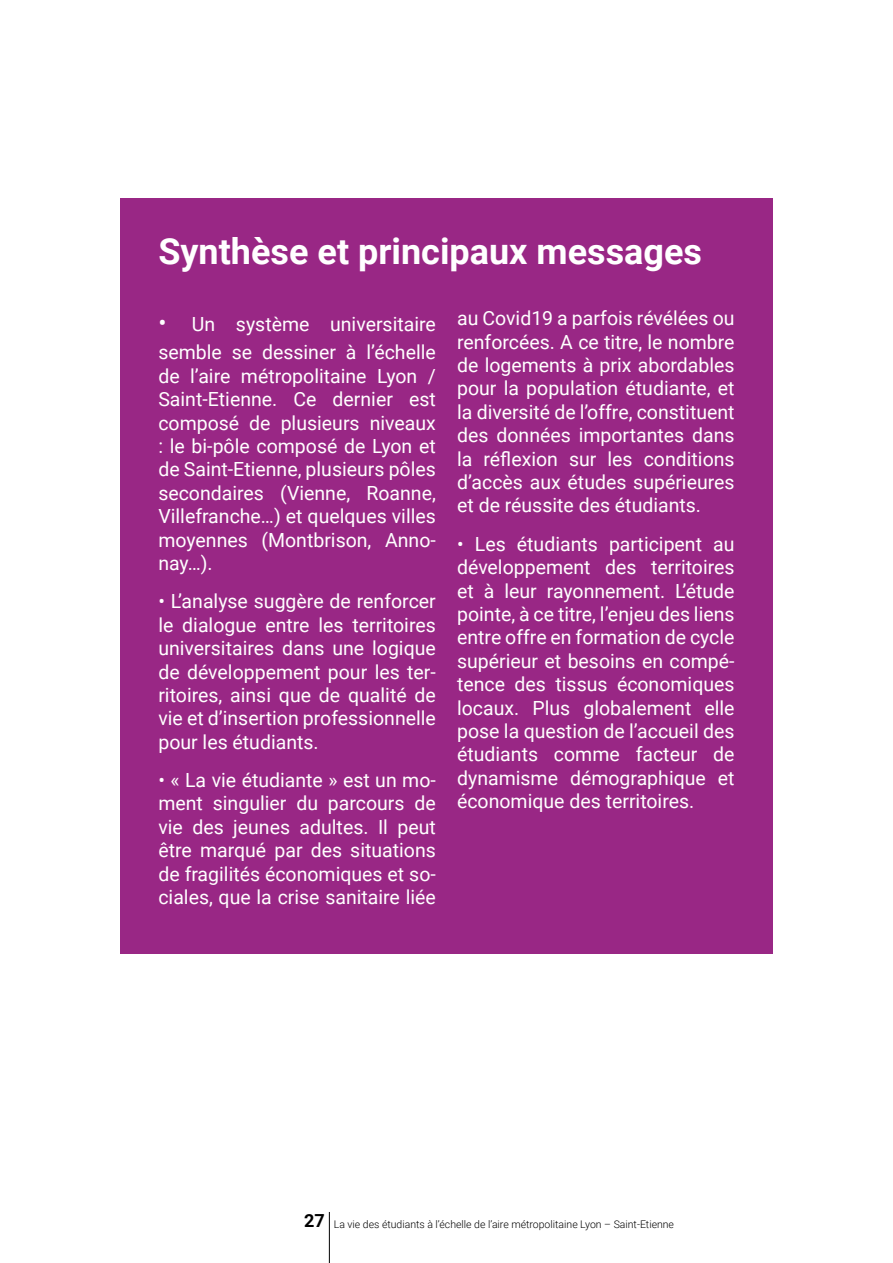
<style>
.page{position:relative;width:893px;height:1263px;background:#fff}
.page>*{position:absolute;margin:0;border:0;box-sizing:border-box;transform-origin:0 0}
.t1{font:700 36px "Roboto";color:#fff}
.t2{font:19.5px/23.4px "Roboto";color:#fff;text-align:justify}
.t3{font:300 10.5px "Roboto";color:#000}
.s1{font-size:24px}
.s2{font-weight:700;font-size:18px}
</style>
<div class="page">
<hr style="left:329px;top:1212px;width:1px;height:51px;background:#000">
<div style="left:120px;top:199px;width:653px;height:755px;background:#992785"></div>
<h1 class="t1" style="left:158px;top:226px;width:545px">Synthèse et principaux messages</h1>
<p class="t2" style="left:158px;top:309px;width:279px;line-height:28.8px"><span class="s1">•</span> Un système universitaire semble se dessiner à l’échelle</p>
<p class="t2" style="left:158px;top:363px;width:279px">de l’aire métropolitaine Lyon / Saint-Etienne. Ce dernier est composé de plusieurs niveaux : le bi-pôle composé de Lyon et de Saint-Etienne, plusieurs pôles secondaires (Vienne, Roanne, Villefranche…) et quelques villes moyennes (Montbrison, Anno&shy;nay…).</p>
<p class="t2" style="left:158px;top:589px;width:279px">• L’analyse suggère de renforcer le dialogue entre les territoires universitaires dans une logique de développement pour les ter&shy;ritoires, ainsi que de qualité de vie et d’insertion professionnelle pour les étudiants.</p>
<p class="t2" style="left:158px;top:768px;width:279px">• « La vie étudiante » est un mo&shy;ment singulier du parcours de vie des jeunes adultes. Il peut être marqué par des situations de fragilités économiques et so&shy;ciales, que la crise sanitaire liée</p>
<p class="t2" style="left:457px;top:306px;width:279px">au Covid19 a parfois révélées ou renforcées. A ce titre, le nombre de logements à prix abordables pour la population étudiante, et la diversité de l’offre, constituent des données importantes dans la réflexion sur les conditions d’accès aux études supérieures et de réussite des étudiants.</p>
<p class="t2" style="left:457px;top:531px;width:279px">• Les étudiants participent au développement des territoires et à leur rayonnement. L’étude pointe, à ce titre, l’enjeu des liens entre offre en formation de cycle supérieur et besoins en compé&shy;tence des tissus économiques locaux. Plus globalement elle pose la question de l’accueil des étudiants comme facteur de dynamisme démographique et économique des territoires.</p>
<p class="t3" style="left:304px;top:1216px;width:371px"><span class="s2">27</span> La vie des étudiants à l’échelle de l’aire métropolitaine Lyon – Saint-Etienne</p>
</div>
